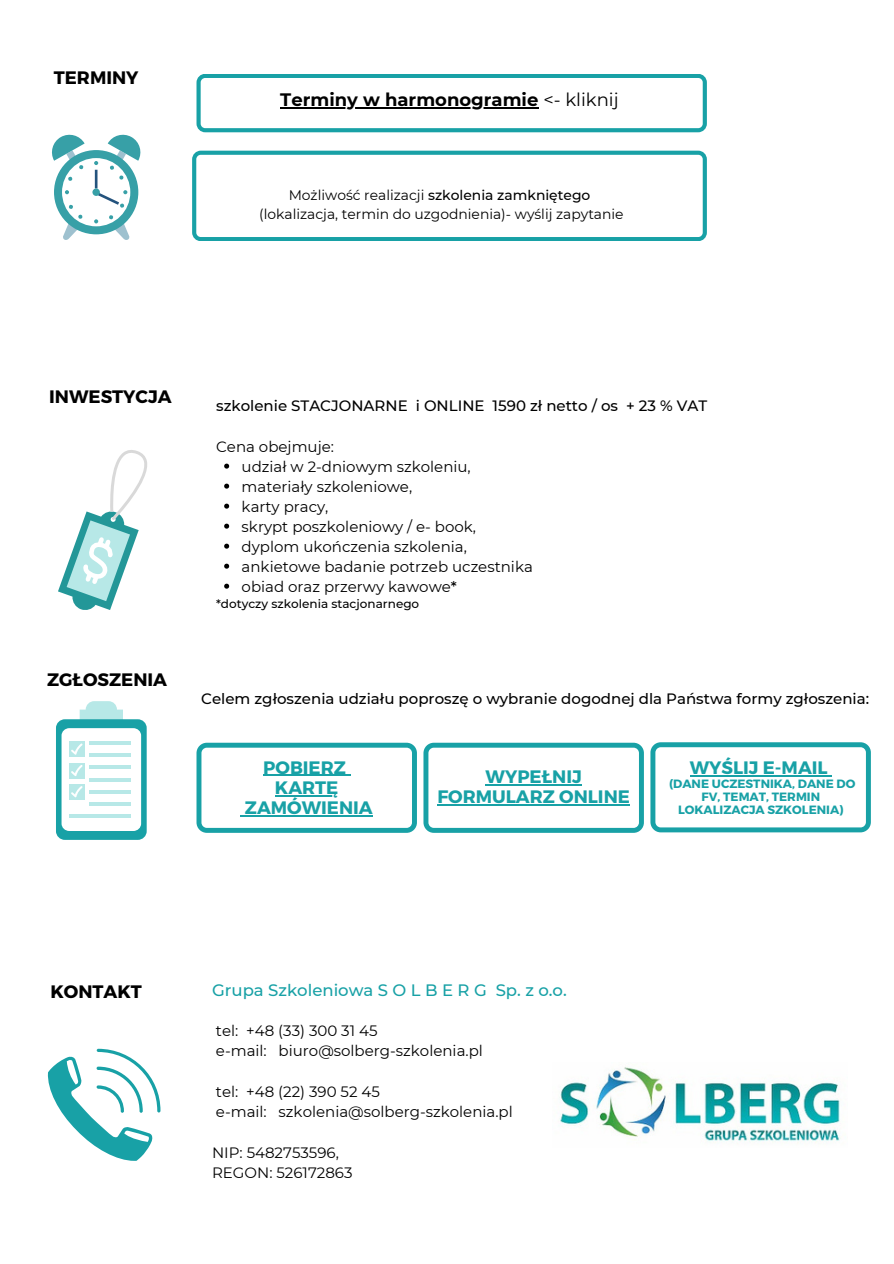
<style>
.page{position:relative;width:894px;height:1264px;background:#fff}
.page>*{position:absolute;margin:0;border:0;box-sizing:border-box;transform-origin:0 0}
.t1{font:700 18px "Montserrat";color:#000}
.t2{font:700 18px/20.2px "Montserrat";color:#18a1a6;text-align:center}
.t3{font:500 16.5px "Montserrat";color:#18a1a6}
.t4{font:15px/20.2px "Montserrat";color:#000}
.t5{font:500 15px "Montserrat";color:#000}
.t6{font:13.8px/19.2px "Montserrat";color:#000;text-align:center}
.t7{font:700 12px/13px "Montserrat";color:#18a1a6;text-align:center}
.t8{font:500 12px "Montserrat";color:#000}
.s1{font-weight:400}
.s2{font-weight:500}
</style>
<div class="page">
<div style="left:54px;top:150px;width:84px;height:84px;background:#37a0a7;border-radius:50%"></div>
<div style="left:62px;top:158px;width:68px;height:68px;background:#fff;border-radius:50%"></div>
<svg style="left:94px;top:219px;width:4px;height:4px"></svg>
<svg style="left:65px;top:190px;width:4px;height:4px"></svg>
<svg style="left:62px;top:204px;width:21px;height:36px"></svg>
<svg style="left:68px;top:176px;width:5px;height:5px"></svg>
<svg style="left:93px;top:134px;width:48px;height:74px"></svg>
<svg style="left:52px;top:134px;width:33px;height:35px"></svg>
<svg style="left:109px;top:215px;width:21px;height:25px"></svg>
<svg style="left:47px;top:1048px;width:113px;height:112px"></svg>
<img style="left:560px;top:1067px;width:281px;height:76px">
<svg style="left:58px;top:450px;width:89px;height:160px"></svg>
<svg style="left:224px;top:463px;width:5px;height:5px"></svg>
<svg style="left:224px;top:483px;width:5px;height:5px"></svg>
<svg style="left:224px;top:503px;width:5px;height:5px"></svg>
<svg style="left:224px;top:523px;width:5px;height:5px"></svg>
<svg style="left:224px;top:543px;width:5px;height:5px"></svg>
<svg style="left:224px;top:563px;width:5px;height:5px"></svg>
<svg style="left:224px;top:583px;width:5px;height:5px"></svg>
<svg style="left:80px;top:701px;width:43px;height:18px"></svg>
<div style="left:97px;top:705px;width:8px;height:8px;background:#b7e8e7;border-radius:50%"></div>
<div style="left:56px;top:719px;width:91px;height:120px;background:#18a1a6;border-radius:9px"></div>
<div style="left:61px;top:728px;width:80px;height:103px;background:#fff;border-radius:8px"></div>
<hr style="left:89px;top:741px;width:42px;height:3px;background:#b7e8e7">
<hr style="left:89px;top:753px;width:42px;height:4px;background:#b7e8e7">
<hr style="left:89px;top:765px;width:42px;height:4px;background:#b7e8e7">
<hr style="left:89px;top:778px;width:42px;height:3px;background:#b7e8e7">
<hr style="left:89px;top:790px;width:42px;height:3px;background:#b7e8e7">
<hr style="left:89px;top:802px;width:42px;height:3px;background:#b7e8e7">
<hr style="left:69px;top:814px;width:62px;height:3px;background:#b7e8e7">
<div style="left:69px;top:741px;width:15px;height:15px;background:#b7e8e7"></div>
<div style="left:69px;top:763px;width:15px;height:15px;background:#b7e8e7"></div>
<div style="left:69px;top:784px;width:15px;height:15px;background:#b7e8e7"></div>
<svg style="left:71px;top:743px;width:12px;height:11px"></svg>
<svg style="left:71px;top:765px;width:12px;height:11px"></svg>
<svg style="left:71px;top:786px;width:12px;height:11px"></svg>
<svg style="left:196px;top:742px;width:221px;height:90px"></svg>
<hr style="left:245px;top:815px;width:127px;height:1px;background:#18a1a6">
<svg style="left:423px;top:742px;width:220px;height:90px"></svg>
<hr style="left:485px;top:784px;width:96px;height:1px;background:#18a1a6">
<hr style="left:437px;top:804px;width:192px;height:1px;background:#18a1a6">
<svg style="left:650px;top:742px;width:220px;height:90px"></svg>
<svg style="left:196px;top:74px;width:510px;height:58px"></svg>
<svg style="left:192px;top:151px;width:514px;height:90px"></svg>
<hr style="left:280px;top:107px;width:258px;height:2px;background:#000">
<h1 class="t1" style="left:54px;top:66px;width:86px">TERMINY</h1>
<p class="t1" style="left:280px;top:89px;width:340px">Terminy w harmonogramie <span class="s1">&lt;- kliknij</span></p>
<h1 class="t6" style="left:259px;top:185px;width:366px">Możliwość realizacji <span class="s2">szkolenia zamkniętego </span>(lokalizacja, termin do uzgodnienia)- wyślij zapytanie</h1>
<h6 class="t1" style="left:49px;top:384px;width:124px">INWESTYCJA</h6>
<p class="t1" style="left:47px;top:668px;width:122px">ZGŁOSZENIA</p>
<h1 class="t5" style="left:216px;top:396px;width:403px">szkolenie STACJONARNE i ONLINE 1590 zł netto / os</h1>
<p class="t5" style="left:626px;top:396px;width:83px">+ 23 % VAT</p>
<p class="t4" style="left:241px;top:436px;width:230px;text-indent:-25px">Cena obejmuje:<br>udział w 2-dniowym szkoleniu, materiały szkoleniowe,</p>
<h5 class="t4" style="left:241px;top:496px;width:88px">karty pracy,</h5>
<h6 class="t4" style="left:241px;top:516px;width:236px">skrypt poszkoleniowy / e- book,</h6>
<p class="t4" style="left:241px;top:536px;width:227px">dyplom ukończenia szkolenia,</p>
<p class="t4" style="left:241px;top:556px;width:292px">ankietowe badanie potrzeb uczestnika</p>
<p class="t4" style="left:241px;top:576px;width:217px">obiad oraz przerwy kawowe<span class="s2">*</span></p>
<p class="t8" style="left:216px;top:596px;width:204px">*dotyczy szkolenia stacjonarnego</p>
<h1 class="t5" style="left:201px;top:690px;width:669px">Celem zgłoszenia udziału poproszę o wybranie dogodnej dla Państwa formy zgłoszenia:</h1>
<p class="t2" style="left:263px;top:756px;width:84px">POBIERZ</p>
<h5 class="t2" style="left:245px;top:776px;width:129px">KARTĘ<br>ZAMÓWIENIA</h5>
<h1 class="t2" style="left:437px;top:765px;width:194px">WYPEŁNIJ<br>FORMULARZ ONLINE</h1>
<p class="t2" style="left:689px;top:757px;width:139px">WYŚLIJ E-MAIL</p>
<p class="t7" style="left:668px;top:777px;width:188px">(DANE UCZESTNIKA, DANE DO<br>FV, TEMAT, TERMIN<br>LOKALIZACJA SZKOLENIA)</p>
<p class="t1" style="left:50px;top:979px;width:93px">KONTAKT</p>
<p class="t3" style="left:212px;top:979px;width:356px">Grupa Szkoleniowa S O L B E R G Sp. z o.o.</p>
<p class="t4" style="left:216px;top:1020px;width:268px">tel: +48 (33) 300 31 45<br>e-mail: biuro@solberg-szkolenia.pl</p>
<p class="t4" style="left:216px;top:1081px;width:298px">tel: +48 (22) 390 52 45<br>e-mail: szkolenia@solberg-szkolenia.pl</p>
<h1 class="t4" style="left:212px;top:1142px;width:142px">NIP: 5482753596,<br>REGON: 526172863</h1>
</div>
